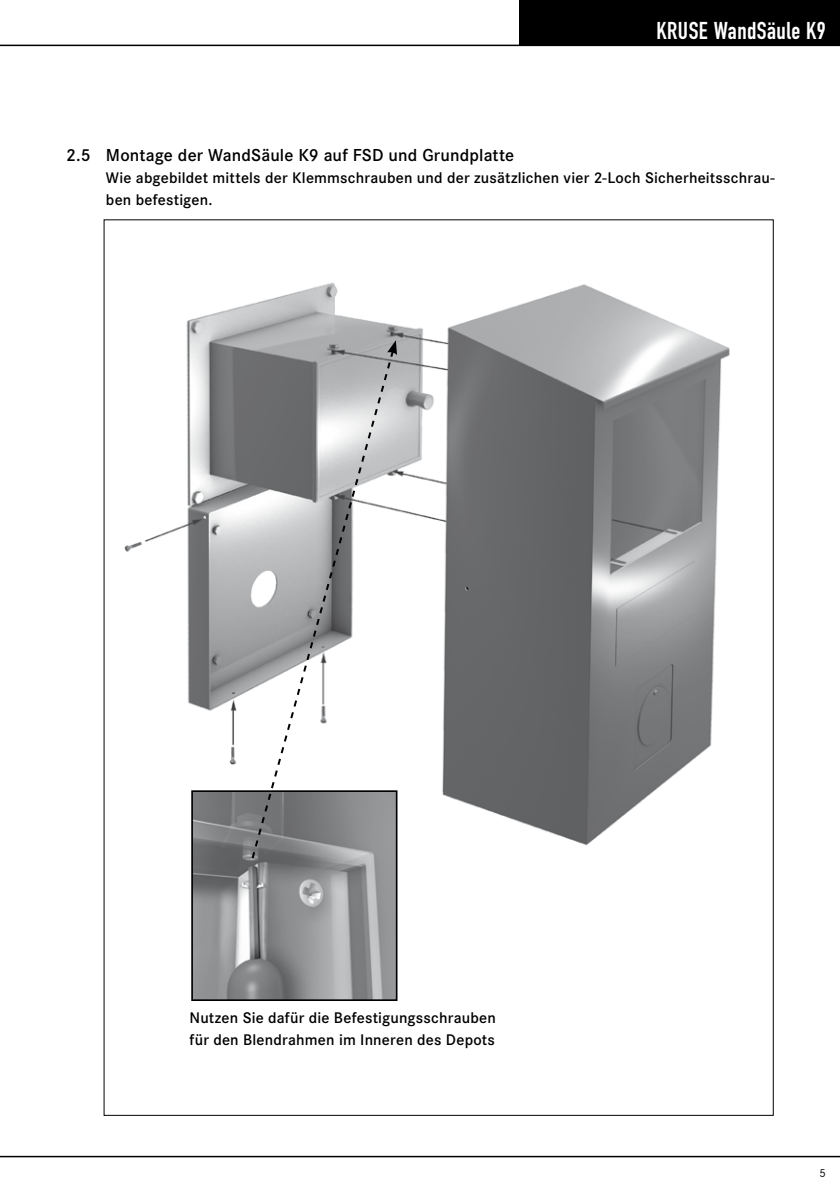
<style>
.page{position:relative;width:840px;height:1191px;background:#fff}
.page>*{position:absolute;margin:0;border:0;box-sizing:border-box;transform-origin:0 0}
.t1{font:24px "DIN Engschrift";letter-spacing:.02em;color:#fff}
.t2{font:600 18px "Corporate S";letter-spacing:.005em;color:#000}
.t3{font:600 16px/22.2px "Corporate S";letter-spacing:.01em;color:#000}
.t4{font:12px "Corporate S";color:#000}
</style>
<div class="page">
<hr style="left:0;top:45px;width:839px;height:1px;background:#000">
<div style="left:519px;top:0;width:320px;height:45px;background:#000"></div>
<hr style="left:0;top:1155px;width:839px;height:2px;background:#000">
<img style="left:124px;top:282px;width:606px;height:580px">
<img style="left:194px;top:793px;width:200px;height:205px">
<div style="left:191px;top:790px;width:206px;height:211px;border:2px solid #000"></div>
<svg style="left:250px;top:348px;width:145px;height:512px"></svg>
<svg style="left:387px;top:340px;width:10px;height:15px"></svg>
<h1 class="t1" style="left:656px;top:16px;width:171px">KRUSE WandSäule K9</h1>
<p class="t2" style="left:66px;top:144px;width:449px">2.5 Montage der WandSäule K9 auf FSD und Grundplatte</p>
<p class="t3" style="left:106px;top:166px;width:670px">Wie abgebildet mittels der Klemmschrauben und der zusätzlichen vier 2-Loch Sicherheitsschrau&shy;ben befestigen.</p>
<p class="t3" style="left:189px;top:1006px;width:307px">Nutzen Sie dafür die Befestigungsschrauben für den Blendrahmen im Inneren des Depots</p>
<p class="t4" style="left:818px;top:1166px;width:8px">5</p>
</div>
